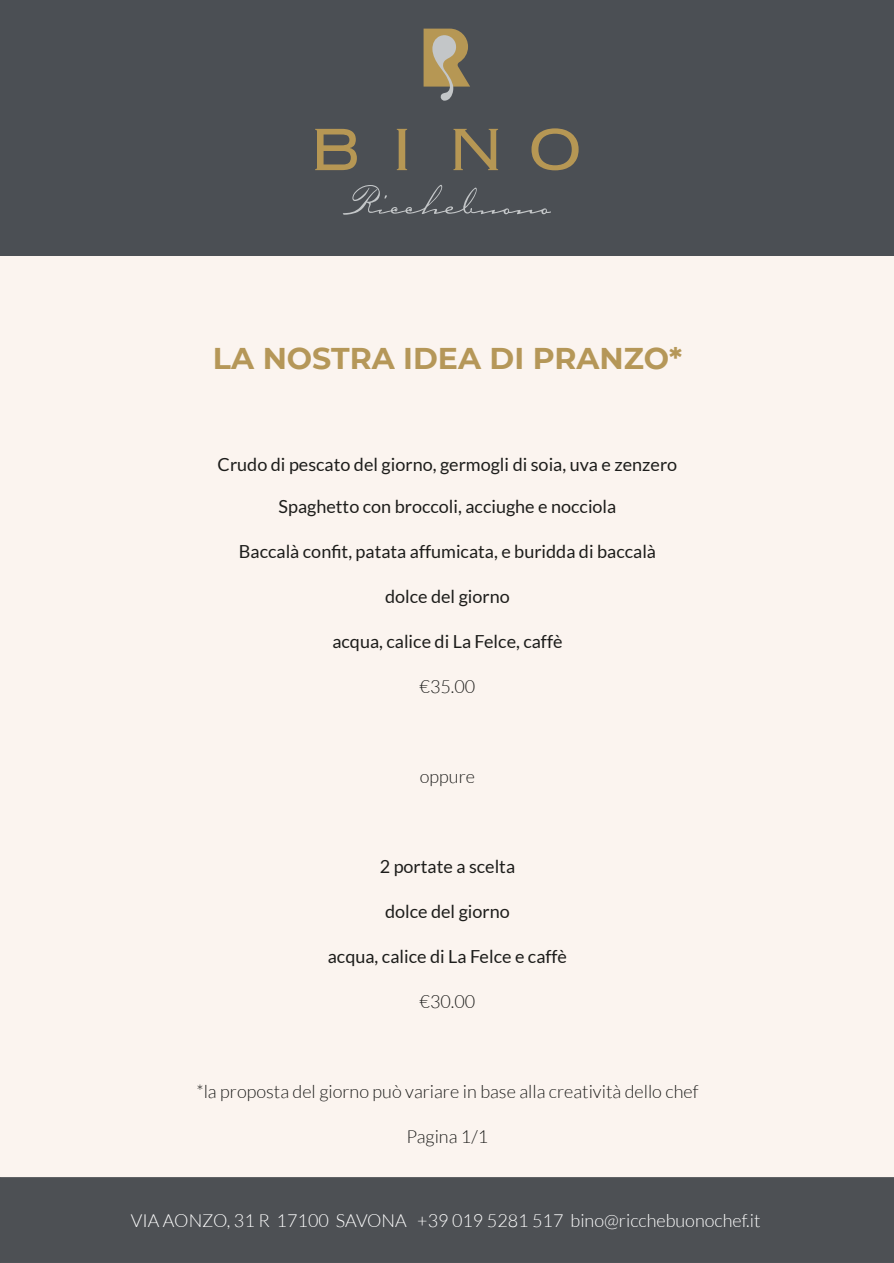
<style>
.page{position:relative;width:894px;height:1263px;background:#fff}
.page>*{position:absolute;margin:0;border:0;box-sizing:border-box;transform-origin:0 0}
.t1{font:700 30px "Montserrat";color:#b59758}
.t2{font:18px "Lato";color:#1d1d1b}
.t3{font:300 18px "Lato";color:#1d1d1b}
.t4{font:300 18px "Lato";color:#fff}
</style>
<div class="page">
<div style="left:0;top:255px;width:893px;height:923px;background:#fbf4ef"></div>
<div style="left:0;top:0;width:893px;height:255px;background:#4b4f54"></div>
<svg style="left:343px;top:185px;width:207px;height:30px"></svg>
<svg style="left:315px;top:129px;width:42px;height:41px"></svg>
<svg style="left:396px;top:129px;width:11px;height:41px"></svg>
<svg style="left:453px;top:129px;width:45px;height:41px"></svg>
<svg style="left:531px;top:128px;width:47px;height:42px"></svg>
<svg style="left:423px;top:29px;width:47px;height:72px"></svg>
<div style="left:0;top:1177px;width:893px;height:86px;background:#4d5054"></div>
<h1 class="t1" style="left:213px;top:340px;width:470px">LA NOSTRA IDEA DI PRANZO*</h1>
<p class="t2" style="left:217px;top:457px;width:461px">Crudo di pescato del giorno, germogli di soia, uva e zenzero</p>
<p class="t2" style="left:278px;top:499px;width:339px">Spaghetto con broccoli, acciughe e nocciola</p>
<p class="t2" style="left:239px;top:544px;width:418px">Baccalà confit, patata affumicata, e buridda di baccalà</p>
<p class="t2" style="left:385px;top:589px;width:126px">dolce del giorno</p>
<p class="t2" style="left:332px;top:634px;width:231px">acqua, calice di La Felce, caffè</p>
<p class="t3" style="left:419px;top:679px;width:57px">€35.00</p>
<p class="t3" style="left:420px;top:769px;width:57px">oppure</p>
<p class="t2" style="left:379px;top:859px;width:137px">2 portate a scelta</p>
<p class="t2" style="left:385px;top:904px;width:126px">dolce del giorno</p>
<p class="t2" style="left:328px;top:949px;width:241px">acqua, calice di La Felce e caffè</p>
<p class="t3" style="left:419px;top:994px;width:57px">€30.00</p>
<p class="t3" style="left:196px;top:1084px;width:503px">*la proposta del giorno può variare in base alla creatività dello chef</p>
<p class="t3" style="left:406px;top:1129px;width:83px">Pagina 1/1</p>
<p class="t4" style="left:131px;top:1212px;width:631px">VIA AONZO, 31 R 17100 SAVONA +39 019 5281 517 bino@ricchebuonochef.it</p>
</div>
